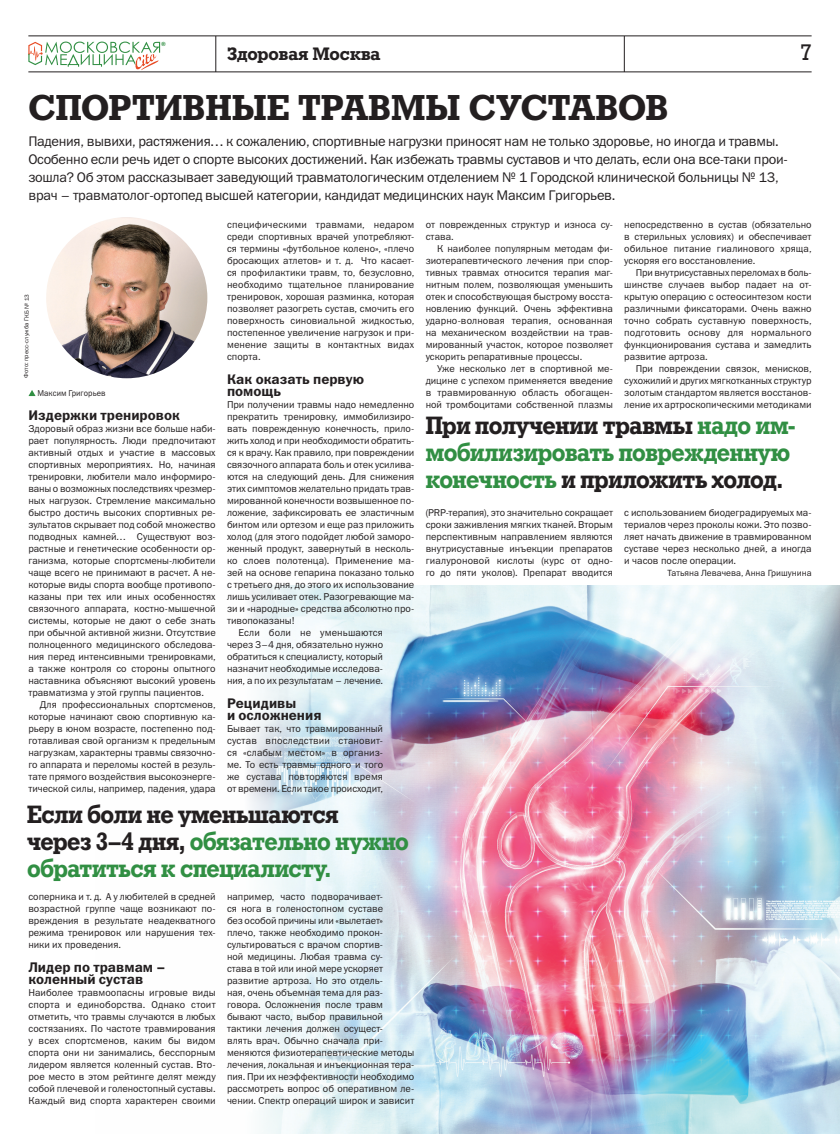
<style>
.page{position:relative;width:840px;height:1134px;background:#fff}
.page>*{position:absolute;margin:0;border:0;box-sizing:border-box;transform-origin:0 0}
._01_ZAG_BIG{font:700 36px "Geo Slb 712 Md BT";color:#231f20}
.VINOS{font:700 25px/27px "Geo Slb 712 Md BT";letter-spacing:-.015em;color:#318f43;scale:.95 1}
.t1{font:22.5px "Geo Slb 712 Md BT";color:#231f20}
._03_ТХТ{font:700 18px "Geo Slb 712 Md BT";letter-spacing:-.005em;color:#231f20}
._02_LID_BIG{font:14px/18px "Franklin Gothic Book ITC";letter-spacing:-.02em;color:#231f20}
._05_PODZAG{font:14px/12px "Franklin Gothic Demi ITC";color:#231f20}
._03_ТХТ-2{font:10px/12px "Franklin Gothic Book ITC";color:#231f20;text-align:justify}
._03_TEXT2{font:10px/12px "Franklin Gothic Book ITC";color:#231f20;text-align:justify}
._03_TEXT2-2{font:9px "Franklin Gothic Book ITC";color:#231f20}
._04_PODPIS_FOTO{font:8.5px "Franklin Gothic Book ITC";letter-spacing:.01em;color:#231f20;scale:.94 1}
.FOTO{font:6px "Franklin Gothic Book ITC";color:#231f20}
.t2{font:6px "Franklin Gothic Demi ITC";color:#318f43}
.s1{color:#231f20}
</style>
<div class="page">
<hr style="left:28px;top:36px;width:783px;height:1px;background:#231f20">
<hr style="left:28px;top:72px;width:783px;height:1px;background:#231f20">
<hr style="left:215px;top:36px;width:1px;height:36px;background:#231f20">
<hr style="left:623px;top:36px;width:1px;height:36px;background:#231f20">
<svg style="left:28px;top:42px;width:132px;height:28px"></svg>
<img style="left:248px;top:585px;width:591px;height:549px">
<svg style="left:28px;top:390px;width:8px;height:6px"></svg>
<img style="left:46px;top:217px;width:161px;height:161px;border-radius:81px">
<p class="t2" style="left:161px;top:40px;width:6px">®</p>
<p class="_03_ТХТ" style="left:227px;top:42px;width:155px">Здоровая Москва</p>
<p class="_01_ZAG_BIG" style="left:29px;top:84px;width:641px">СПОРТИВНЫЕ ТРАВМЫ СУСТАВОВ</p>
<p class="_02_LID_BIG" style="left:28px;top:132px;width:759px">Падения, вывихи, растяжения… к сожалению, спортивные нагрузки приносят нам не только здоровье, но иногда и травмы.<br>Особенно если речь идет о спорте высоких достижений. Как избежать травмы суставов и что делать, если она все-таки прои&shy;зошла? Об этом рассказывает заведующий травматологическим отделением № 1 Городской клинической больницы № 13, врач – травматолог-ортопед высшей категории, кандидат медицинских наук Максим Григорьев.</p>
<h3 class="t1" style="left:800px;top:38px;width:13px">7</h3>
<p class="FOTO" style="left:22px;top:378px;width:86px;rotate:-89deg">Фото: пресс-служба ГКБ № 13</p>
<p class="_04_PODPIS_FOTO" style="left:37px;top:388px;width:74px">Максим Григорьев</p>
<p class="_05_PODZAG" style="left:28px;top:410px;width:153px">Издержки тренировок</p>
<p class="_03_ТХТ-2" style="left:28px;top:422px;width:189px">Здоровый образ жизни все больше наби&shy;рает популярность. Люди предпочитают активный отдых и участие в массовых спортивных мероприятиях. Но, начиная тренировки, любители мало информиро&shy;ваны о возможных последствиях чрезмер&shy;ных нагрузок. Стремление максимально быстро достичь высоких спортивных ре&shy;зультатов скрывает под собой множество подводных камней… Существуют воз&shy;растные и генетические особенности ор&shy;ганизма, которые спортсмены-любители чаще всего не принимают в расчет. А не&shy;которые виды спорта вообще противопо&shy;казаны при тех или иных особенностях связочного аппарата, костно-мышечной системы, которые не дают о себе знать при обычной активной жизни. Отсутствие полноценного медицинского обследова&shy;ния перед интенсивными тренировками, а также контроля со стороны опытного наставника объясняют высокий уровень травматизма у этой группы пациентов.</p>
<p class="_03_TEXT2" style="left:28px;top:698px;width:189px;text-indent:11px">Для профессиональных спортсменов, которые начинают свою спортивную ка&shy;рьеру в юном возрасте, постепенно под&shy;готавливая свой организм к предельным нагрузкам, характерны травмы связочно&shy;го аппарата и переломы костей в резуль&shy;тате прямого воздействия высокоэнерге&shy;тической силы, например, падения, удара</p>
<p class="_03_ТХТ-2" style="left:227px;top:218px;width:189px">специфическими травмами, недаром среди спортивных врачей употребляют&shy;ся термины «футбольное колено», «плечо бросающих атлетов» и т. д. Что касает&shy;ся профилактики травм, то, безусловно, необходимо тщательное планирование тренировок, хорошая разминка, которая позволяет разогреть сустав, смочить его поверхность синовиальной жидкостью, постепенное увеличение нагрузок и при&shy;менение защиты в контактных видах спорта.</p>
<p class="_05_PODZAG" style="left:227px;top:374px;width:138px">Как оказать первую помощь</p>
<p class="_03_ТХТ-2" style="left:227px;top:398px;width:189px">При получении травмы надо немедленно прекратить тренировку, иммобилизиро&shy;вать поврежденную конечность, прило&shy;жить холод и при необходимости обратить&shy;ся к врачу. Как правило, при повреждении связочного аппарата боль и отек усилива&shy;ются на следующий день. Для снижения этих симптомов желательно придать трав&shy;мированной конечности возвышенное по&shy;ложение, зафиксировать ее эластичным бинтом или ортезом и еще раз приложить холод (для этого подойдет любой заморо&shy;женный продукт, завернутый в несколь&shy;ко слоев полотенца). Применение ма&shy;зей на основе гепарина показано только с третьего дня, до этого их использование лишь усиливает отек. Разогревающие ма&shy;зи и «народные» средства абсолютно про&shy;тивопоказаны!</p>
<p class="_03_TEXT2" style="left:227px;top:626px;width:157px;text-indent:11px">Если боли не уменьшаются через 3–4 дня, обязательно нужно обратиться к специалисту, который назначит необходимые исследова&shy;ния, а по их результатам – лечение.</p>
<p class="_05_PODZAG" style="left:227px;top:698px;width:96px">Рецидивы<br>и осложнения</p>
<p class="_03_ТХТ-2" style="left:227px;top:722px;width:157px">Бывает так, что травмированный сустав впоследствии становит&shy;ся «слабым местом» в организ&shy;ме. То есть травмы одного и того же сустава повторяются время от времени. Если такое происходит,</p>
<p class="VINOS" style="left:27px;top:802px;width:403px"><span class="s1">Если боли не уменьшаются через 3–4 дня,</span> обязательно нужно обратиться к специалисту.</p>
<p class="_03_TEXT2" style="left:28px;top:890px;width:189px">соперника и т. д. А у любителей в средней возрастной группе чаще возникают по&shy;вреждения в результате неадекватного режима тренировок или нарушения тех&shy;ники их проведения.</p>
<p class="_05_PODZAG" style="left:28px;top:962px;width:138px">Лидер по травмам – коленный сустав</p>
<p class="_03_ТХТ-2" style="left:28px;top:986px;width:189px">Наиболее травмоопасны игровые виды спорта и единоборства. Однако стоит отметить, что травмы случаются в любых состязаниях. По частоте травмирования у всех спортсменов, каким бы видом спорта они ни занимались, бесспорным лидером является коленный сустав. Вто&shy;рое место в этом рейтинге делят между собой плечевой и голеностопный суставы.<br>Каждый вид спорта характерен своими</p>
<p class="_03_ТХТ-2" style="left:227px;top:890px;width:189px;text-align:left">например, часто подворачивает-<br>ся нога в голеностопном суставе<br>без особой причины или «вылетает»<br>плечо, также необходимо прокон&shy;сультироваться с врачом спортив-<br>ной медицины. Любая травма су-<br>става в той или иной мере ускоряет развитие артроза. Но это отдель-<br>ная, очень объемная тема для раз&shy;говора. Осложнения после травм бывают часто, выбор правильной тактики лечения должен осущест-<br>влять врач. Обычно сначала при&shy;меняются физиотерапевтические методы лечения, локальная и инъекционная тера&shy;пия. При их неэффективности необходимо рассмотреть вопрос об оперативном ле&shy;чении. Спектр операций широк и зависит</p>
<p class="_03_ТХТ-2" style="left:425px;top:218px;width:189px">от поврежденных структур и износа су&shy;става.</p>
<p class="_03_TEXT2" style="left:425px;top:242px;width:189px;text-indent:11px">К наиболее популярным методам фи&shy;зиотерапевтического лечения при спор&shy;тивных травмах относится терапия маг&shy;нитным полем, позволяющая уменьшить отек и способствующая быстрому восста&shy;новлению функций. Очень эффективна ударно-волновая терапия, основанная на механическом воздействии на трав&shy;мированный участок, которое позволяет ускорить репаративные процессы.</p>
<p class="_03_TEXT2" style="left:425px;top:362px;width:189px;text-indent:11px">Уже несколько лет в спортивной ме&shy;дицине с успехом применяется введение в травмированную область обогащен&shy;ной тромбоцитами собственной плазмы</p>
<p class="_03_TEXT2" style="left:624px;top:218px;width:189px">непосредственно в сустав (обязательно в стерильных условиях) и обеспечивает обильное питание гиалинового хряща, ускоряя его восстановление.</p>
<p class="_03_TEXT2" style="left:624px;top:266px;width:189px;text-indent:11px">При внутрисуставных переломах в боль&shy;шинстве случаев выбор падает на от&shy;крытую операцию с остеосинтезом кости различными фиксаторами. Очень важно точно собрать суставную поверхность, подготовить основу для нормального функционирования сустава и замедлить развитие артроза.</p>
<p class="_03_TEXT2" style="left:624px;top:362px;width:189px;text-indent:11px">При повреждении связок, менисков, сухожилий и других мягкотканных структур золотым стандартом является восстанов&shy;ление их артроскопическими методиками</p>
<p class="VINOS" style="left:425px;top:413px;width:391px"><span class="s1">При получении травмы</span> надо им&shy;мобилизировать поврежденную конечность <span class="s1">и приложить холод.</span></p>
<p class="_03_TEXT2" style="left:425px;top:506px;width:189px">(PRP-терапия), это значительно сокращает сроки заживления мягких тканей. Вторым перспективным направлением являются внутрисуставные инъекции препаратов гиалуроновой кислоты (курс от одно&shy;го до пяти уколов). Препарат вводится</p>
<p class="_03_TEXT2" style="left:624px;top:506px;width:189px">с использованием биодеградируемых ма&shy;териалов через проколы кожи. Это позво&shy;ляет начать движение в травмированном суставе через несколько дней, а иногда и часов после операции.</p>
<p class="_03_TEXT2-2" style="left:667px;top:567px;width:145px">Татьяна Левачева, Анна Гришунина</p>
</div>
